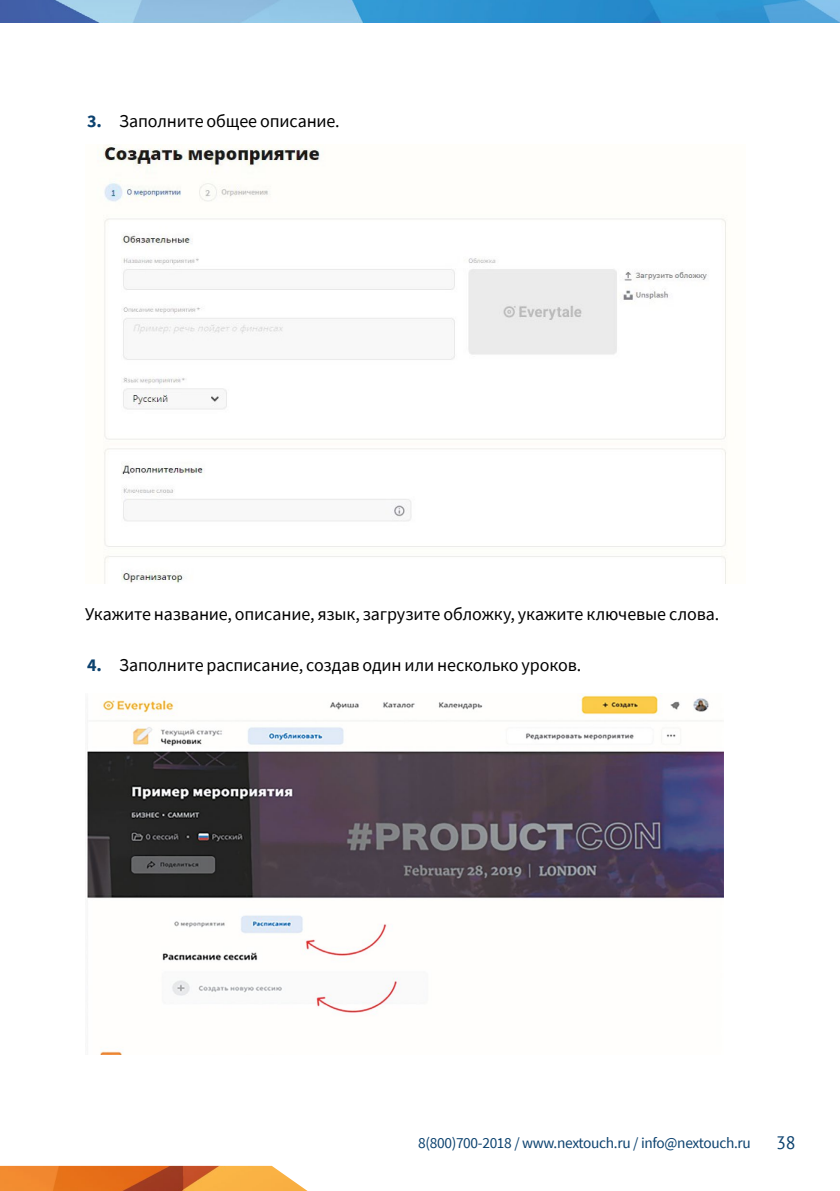
<style>
.page{position:relative;width:840px;height:1191px;background:#fff}
.page>*{position:absolute;margin:0;border:0;box-sizing:border-box;transform-origin:0 0}
.t1{font:18px "Source Sans Pro";letter-spacing:-.01em;color:#000}
.t2{font:18px "PT Sans";color:#0c426f}
.t3{font:15.4px "Source Sans Pro";letter-spacing:-.02em;color:#0c426f}
.s1{font-weight:700;color:#0c426f}
</style>
<div class="page">
<img style="left:0;top:0;width:839px;height:23px">
<img style="left:0;top:1165px;width:308px;height:26px">
<img style="left:99px;top:144px;width:627px;height:439px">
<img style="left:87px;top:695px;width:635px;height:359px">
<p class="t1" style="left:87px;top:109px;width:254px"><span class="s1">3.</span> Заполните общее описание.</p>
<p class="t1" style="left:85px;top:603px;width:635px">Укажите название, описание, язык, загрузите обложку, укажите ключевые слова.</p>
<p class="t1" style="left:87px;top:654px;width:495px"><span class="s1">4.</span> Заполните расписание, создав один или несколько уроков.</p>
<p class="t3" style="left:418px;top:1133px;width:334px">8(800)700-2018 / www.nextouch.ru / info@nextouch.ru</p>
<p class="t2" style="left:775px;top:1131px;width:21px">38</p>
</div>
